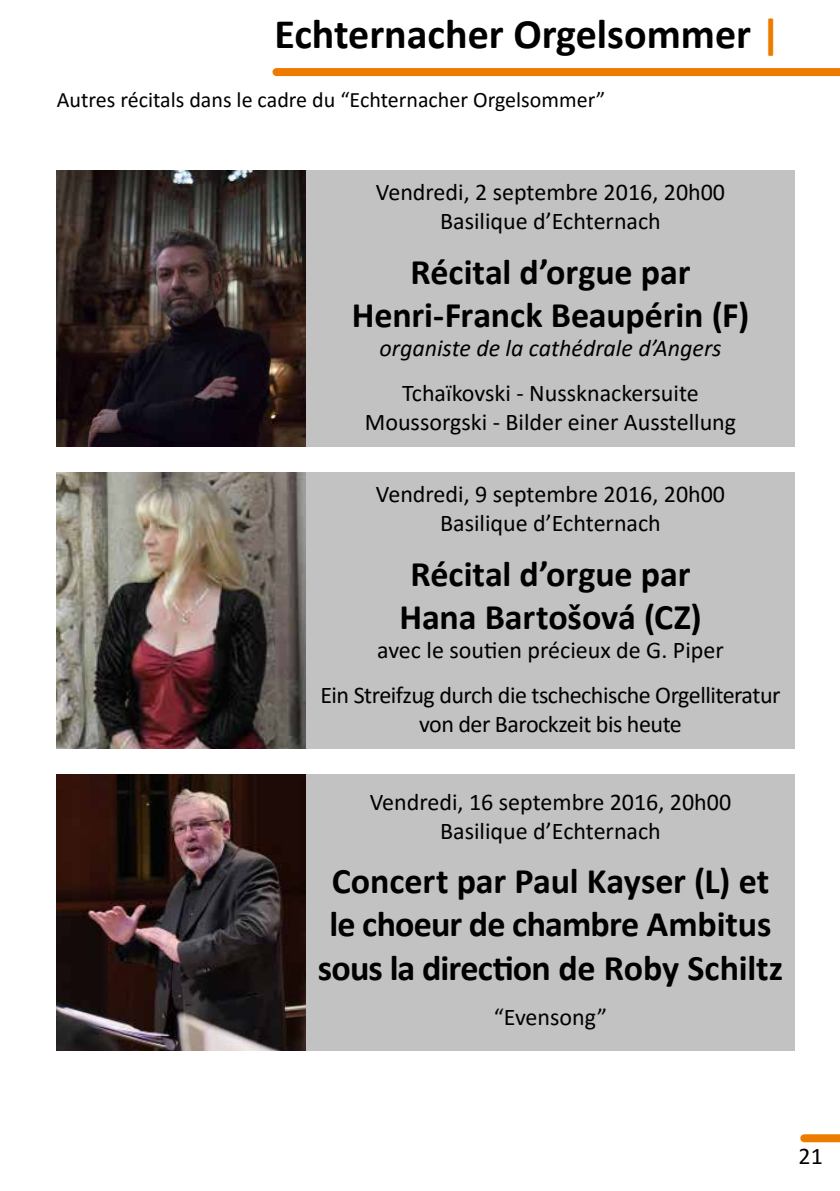
<style>
.page{position:relative;width:840px;height:1191px;background:#fff}
.page>*{position:absolute;margin:0;border:0;box-sizing:border-box;transform-origin:0 0}
.t1{font:700 42px "Calibri";color:#000}
.t2{font:700 36px/43.2px "Calibri";letter-spacing:-.005em;color:#000;text-align:center}
.t3{font:24px/28.8px "Calibri";color:#000;text-align:center}
.t4{font:24px/45.8px "Calibri";letter-spacing:-.02em;color:#000;text-align:center}
.t5{font:italic 24px "Calibri";color:#000}
.t6{font:22px "Calibri";color:#000}
.s1{color:#ec7b00}
</style>
<div class="page">
<div style="left:276px;top:68px;width:563px;height:8px;background:#ec7b00"></div>
<div style="left:803px;top:1134px;width:36px;height:8px;background:#ec7b00"></div>
<img style="left:57px;top:171px;width:249px;height:276px">
<div style="left:306px;top:171px;width:488px;height:276px;background:#c2c2c2"></div>
<img style="left:57px;top:473px;width:249px;height:276px">
<div style="left:306px;top:473px;width:488px;height:276px;background:#c2c2c2"></div>
<img style="left:57px;top:774px;width:249px;height:276px">
<div style="left:306px;top:774px;width:488px;height:276px;background:#c2c2c2"></div>
<h1 class="t1" style="left:274px;top:4px;width:507px">Echternacher Orgelsommer <span class="s1">|</span></h1>
<p class="t6" style="left:57px;top:85px;width:550px">Autres récitals dans le cadre du “Echternacher Orgelsommer”</p>
<p class="t3" style="left:376px;top:177px;width:350px">Vendredi, 2 septembre 2016, 20h00<br>Basilique d’Echternach</p>
<h2 class="t2" style="left:351px;top:249px;width:399px">Récital d’orgue par<br>Henri-Franck Beaupérin (F)</h2>
<p class="t5" style="left:379px;top:331px;width:343px">organiste de la cathédrale d’Angers</p>
<p class="t3" style="left:364px;top:378px;width:372px">Tchaïkovski - Nussknackersuite<br>Moussorgski - Bilder einer Ausstellung</p>
<p class="t3" style="left:376px;top:479px;width:350px">Vendredi, 9 septembre 2016, 20h00<br>Basilique d’Echternach</p>
<h2 class="t2" style="left:399px;top:551px;width:303px">Récital d’orgue par<br>Hana Bartošová (CZ)</h2>
<p class="t4" style="left:320px;top:626px;width:461px">avec le soutien précieux de G. Piper<br>Ein Streifzug durch die tschechische Orgelliteratur</p>
<p class="t4" style="left:419px;top:700px;width:264px">von der Barockzeit bis heute</p>
<p class="t3" style="left:369px;top:786px;width:362px">Vendredi, 16 septembre 2016, 20h00<br>Basilique d’Echternach</p>
<h2 class="t2" style="left:318px;top:858px;width:466px">Concert par Paul Kayser (L) et le choeur de chambre Ambitus sous la direction de Roby Schiltz</h2>
<p class="t3" style="left:493px;top:1002px;width:115px">“Evensong”</p>
<p class="t3" style="left:798px;top:1140px;width:26px">21</p>
</div>
